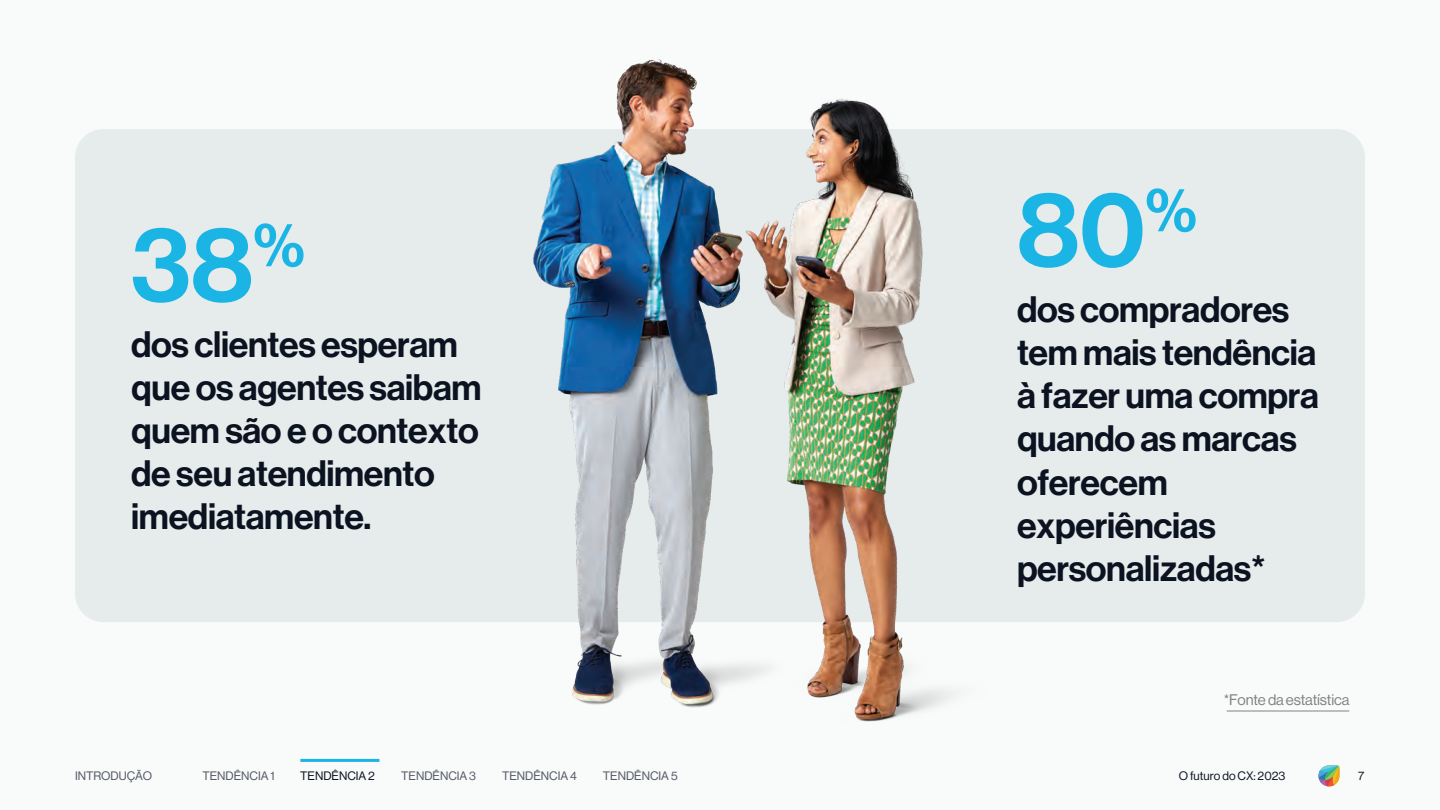
<style>
.page{position:relative;width:1440px;height:810px;background:#f9fafa}
.page>*{position:absolute;margin:0;border:0;box-sizing:border-box;transform-origin:0 0}
.t1{font:105px "Neue Haas Display Mediu";color:#1ab5e4}
.t2{font:36px/43.2px "Neue Haas Display Mediu";letter-spacing:-.01em;color:#0b1320}
.t3{font:15px "Neue Haas Display";letter-spacing:-.01em;color:#808180}
.t4{font:12px "Neue Haas Display";color:#545964}
.t5{font:12px "Neue Haas Display";color:#0b1320}
</style>
<div class="page">
<div style="left:75px;top:129px;width:1290px;height:493px;background:#e6ecec;border-radius:28px"></div>
<img style="left:533px;top:59px;width:418px;height:663px">
<hr style="left:1227px;top:711px;width:122px;height:1px;background:#808180">
<hr style="left:300px;top:759px;width:79px;height:3px;background:#1ab5e4">
<svg style="left:1318px;top:765px;width:22px;height:21px"></svg>
<h1 class="t1" style="left:131px;top:204px;width:175px">38<sup>%</sup></h1>
<p class="t2" style="left:131px;top:323px;width:352px">dos clientes esperam que os agentes saibam quem são e o contexto de seu atendimento imediatamente.</p>
<h1 class="t1" style="left:1017px;top:169px;width:181px">80<sup>%</sup></h1>
<p class="t2" style="left:1017px;top:288px;width:303px">dos compradores tem mais tendência à fazer uma compra quando as marcas oferecem experiências personalizadas*</p>
<p class="t3" style="left:1224px;top:691px;width:127px">*Fonte da estatística</p>
<p class="t4" style="left:75px;top:769px;width:79px">INTRODUÇÃO</p>
<p class="t4" style="left:203px;top:769px;width:74px">TENDÊNCIA 1</p>
<p class="t5" style="left:300px;top:769px;width:76px">TENDÊNCIA 2</p>
<p class="t4" style="left:401px;top:769px;width:76px">TENDÊNCIA 3</p>
<p class="t4" style="left:502px;top:769px;width:76px">TENDÊNCIA 4</p>
<p class="t4" style="left:603px;top:769px;width:76px">TENDÊNCIA 5</p>
<p class="t5" style="left:1179px;top:769px;width:108px">O futuro do CX: 2023</p>
<p class="t5" style="left:1358px;top:769px;width:8px">7</p>
</div>
